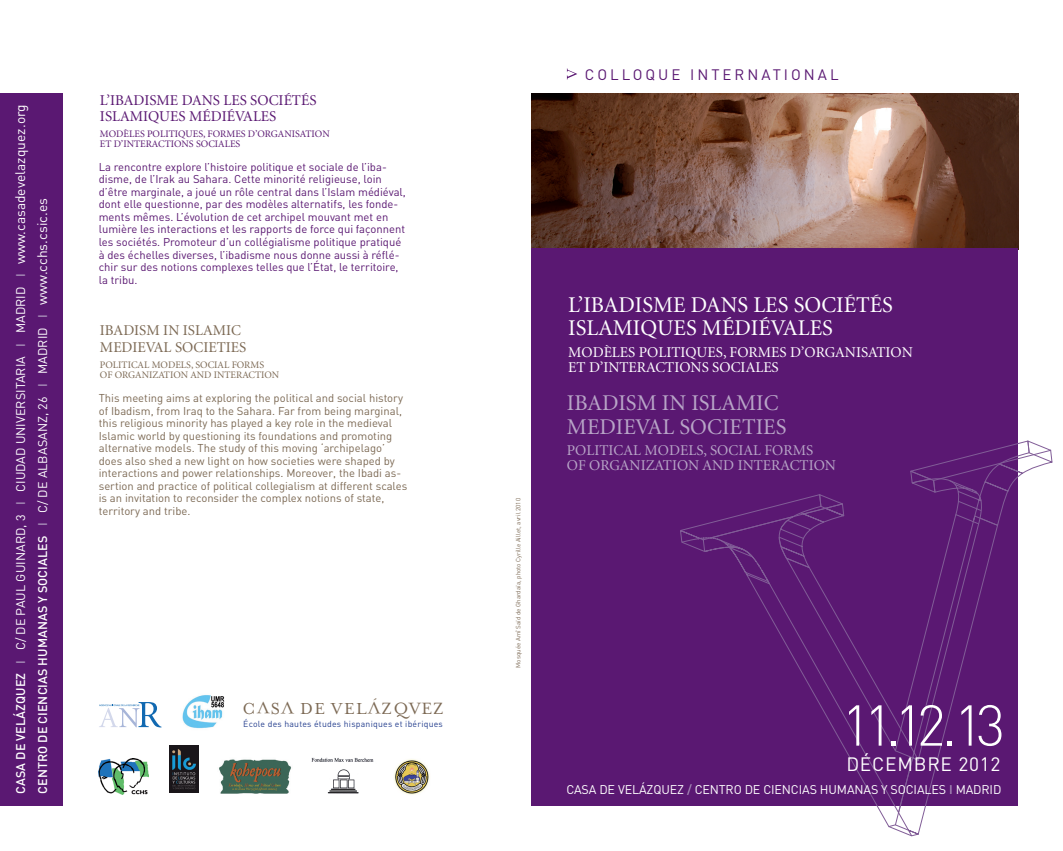
<style>
.page{position:relative;width:1063px;height:851px;background:#fff}
.page>*{position:absolute;margin:0;border:0;box-sizing:border-box;transform-origin:0 0}
.t1{font:300 56.62px "DIN";color:#fff}
.t2{font:22.5px/23.8px "Minion LT";color:#fff}
.t3{font:22.5px/23.8px "Minion LT";color:#b8a5c7}
.t4{font:19.12px "DIN";letter-spacing:.04em;color:#fff}
.t5{font:19.12px "Mrs Eaves Roman";color:#7c6954}
.t6{font:18.75px "Mrs Eaves Roman";color:#7c6954}
.t7{font:18.38px "Mrs Eaves Roman";color:#7c6954}
.t8{font:15px/15px "Minion LT";color:#fff}
.t9{font:15px/15px "Minion LT";color:#b8a5c7}
.t10{font:15px/16.2px "Minion LT";color:#5a1872}
.t11{font:15px/16.2px "Minion LT";color:#7c6954}
.t12{font:15px "DIN";color:#5a1872}
.t13{font:12.5px/22.1px "DIN";letter-spacing:-.01em;color:#fff}
.t14{font:11.25px/12.5px "DIN";color:#7c6954}
.t15{font:11.25px/12.5px "DIN";color:#5a1872}
.t16{font:10px/10px "Minion LT";color:#5a1872}
.t17{font:10px/10px "Minion LT";color:#7c6954}
.t18{font:8.62px "DIN";letter-spacing:.025em;color:#253f8e}
.t19{font:6.25px "DIN";color:#7c6954}
.s1{font-weight:500}
.s2{font-weight:500;color:#a78eb8}
.s3{font-size:13.75px}
.s4{font-size:18.75px}
</style>
<div class="page">
<img style="left:531px;top:93px;width:487px;height:155px">
<div style="left:531px;top:248px;width:487px;height:557px;background:#5a1872"></div>
<svg style="left:912px;top:568px;width:106px;height:268px"></svg>
<svg style="left:888px;top:684px;width:24px;height:152px"></svg>
<svg style="left:697px;top:568px;width:202px;height:259px"></svg>
<svg style="left:680px;top:440px;width:373px;height:128px"></svg>
<div style="left:0;top:93px;width:63px;height:712px;background:#5a1872"></div>
<svg style="left:567px;top:68px;width:10px;height:12px"></svg>
<img style="left:311px;top:757px;width:63px;height:37px">
<img style="left:98px;top:758px;width:50px;height:36px">
<img style="left:219px;top:759px;width:72px;height:35px">
<img style="left:182px;top:695px;width:43px;height:34px">
<svg style="left:169px;top:745px;width:30px;height:48px"></svg>
<img style="left:170px;top:745px;width:28px;height:47px">
<img style="left:394px;top:759px;width:36px;height:36px">
<svg style="left:99px;top:702px;width:63px;height:25px"></svg>
<p class="t13" style="left:9px;top:793px;width:690px;rotate:-90deg"><span class="s1">CASA DE VELÁZQUEZ</span> <span class="s2">I</span> C/ DE PAUL GU INARD, 3 <span class="s2">I</span> CIU DAD UN IVERSITARIA <span class="s2">I</span> MADRID <span class="s2">I</span> <span class="s3">www.casadevelazquez.org<br></span><span class="s1">CENTRO DE CIENCIAS HUMANAS Y SOCIALES</span> <span class="s2">I</span> C/ DE ALBASANZ, 26 <span class="s2">I</span> MADRID <span class="s2">I</span> <span class="s3">www.cchs.csic.es</span></p>
<h3 class="t10" style="left:100px;top:92px;width:218px">L’IBADISME DANS LES SOCIÉTÉS<br>ISLAMIQUES MÉDIÉVALES</h3>
<p class="t16" style="left:100px;top:129px;width:231px">MODÈLES POLITIQUES, FORMES D’ORGANISATION<br>ET D’INTERACTIONS SOCIALES</p>
<p class="t15" style="left:99px;top:160px;width:309px">La rencontre explore l’histoire politique et sociale de l’iba&shy;disme, de l’Irak au Sahara. Cette minorité religieuse, loin d’être marginale, a joué un rôle central dans l’Islam médiéval, dont elle questionne, par des modèles alternatifs, les fonde&shy;ments mêmes. L’évolution de cet archipel mouvant met en lumière les interactions et les rapports de force qui façonnent les sociétés. Promoteur d’un collégialisme politique pratiqué à des échelles diverses, l’ibadisme nous donne aussi à réflé&shy;chir sur des notions complexes telles que l’État, le territoire, la tribu.</p>
<h3 class="t11" style="left:100px;top:323px;width:148px">IBADISM IN ISLAMIC<br>MEDIEVAL SOCIETIES</h3>
<p class="t17" style="left:100px;top:360px;width:181px">POLITICAL MODELS, SOCIAL FORMS<br>OF ORGANIZATION AND INTERACTION</p>
<p class="t14" style="left:99px;top:392px;width:310px">This meeting aims at exploring the political and social history of Ibadism, from Iraq to the Sahara. Far from being marginal, this religious minority has played a key role in the medieval Islamic world by questioning its foundations and promoting alternative models. The study of this moving ‘archipelago’ does also shed a new light on how societies were shaped by interactions and power relationships. Moreover, the Ibadi as&shy;sertion and practice of political collegialism at different scales is an invitation to reconsider the complex notions of state, territory and tribe.</p>
<h3 class="t6" style="left:269px;top:718px;width:13px;rotate:-180deg">V</h3>
<h3 class="t5" style="left:294px;top:718px;width:13px;rotate:-180deg">V</h3>
<h3 class="t7" style="left:300px;top:698px;width:146px">DE VEL <sup>´</sup> <span class="s4">ZQVEZ</span></h3>
<p class="t18" style="left:243px;top:718px;width:201px">École des hautes études hispaniques et ibériques</p>
<h3 class="t5" style="left:380px;top:718px;width:13px;rotate:-180deg">V</h3>
<h3 class="t7" style="left:243px;top:698px;width:39px">C S</h3>
<h3 class="t12" style="left:585px;top:65px;width:251px">c oll oque i nt ernati onal</h3>
<p class="t19" style="left:514px;top:667px;width:171px;rotate:-90deg">Mosquée Amî Saïd de Ghardaïa, photo Cyrille Aillet, avril 2010</p>
<h2 class="t2" style="left:568px;top:293px;width:326px">L’IBADISME DANS LES SOCIÉTÉS<br>ISLAMIQUES MÉDIÉVALES</h2>
<h3 class="t8" style="left:568px;top:345px;width:346px">MODÈLES POLITIQUES, FORMES D’ORGANISATION<br>ET D’INTERACTIONS SOCIALES</h3>
<h2 class="t3" style="left:567px;top:391px;width:221px">IBADISM IN ISLAMIC<br>MEDIEVAL SOCIETIES</h2>
<h3 class="t9" style="left:567px;top:443px;width:271px">POLITICAL MODELS, SOCIAL FORMS<br>OF ORGANIZATION AND INTERACTION</h3>
<h1 class="t1" style="left:841px;top:690px;width:165px">11.12.13</h1>
<h3 class="t4" style="left:846px;top:751px;width:156px">DÉCEMBRE 2012</h3>
<p class="t13" style="left:566px;top:777px;width:96px">CASA DE VE LÁZQUE</p>
<p class="t13" style="left:677px;top:777px;width:179px">Z <span class="s2">/</span> CENTRO DE CIENCIAS HUMANA</p>
<p class="t13" style="left:871px;top:777px;width:132px">S Y SOCIALES <span class="s2">I</span> MADRID</p>
</div>
